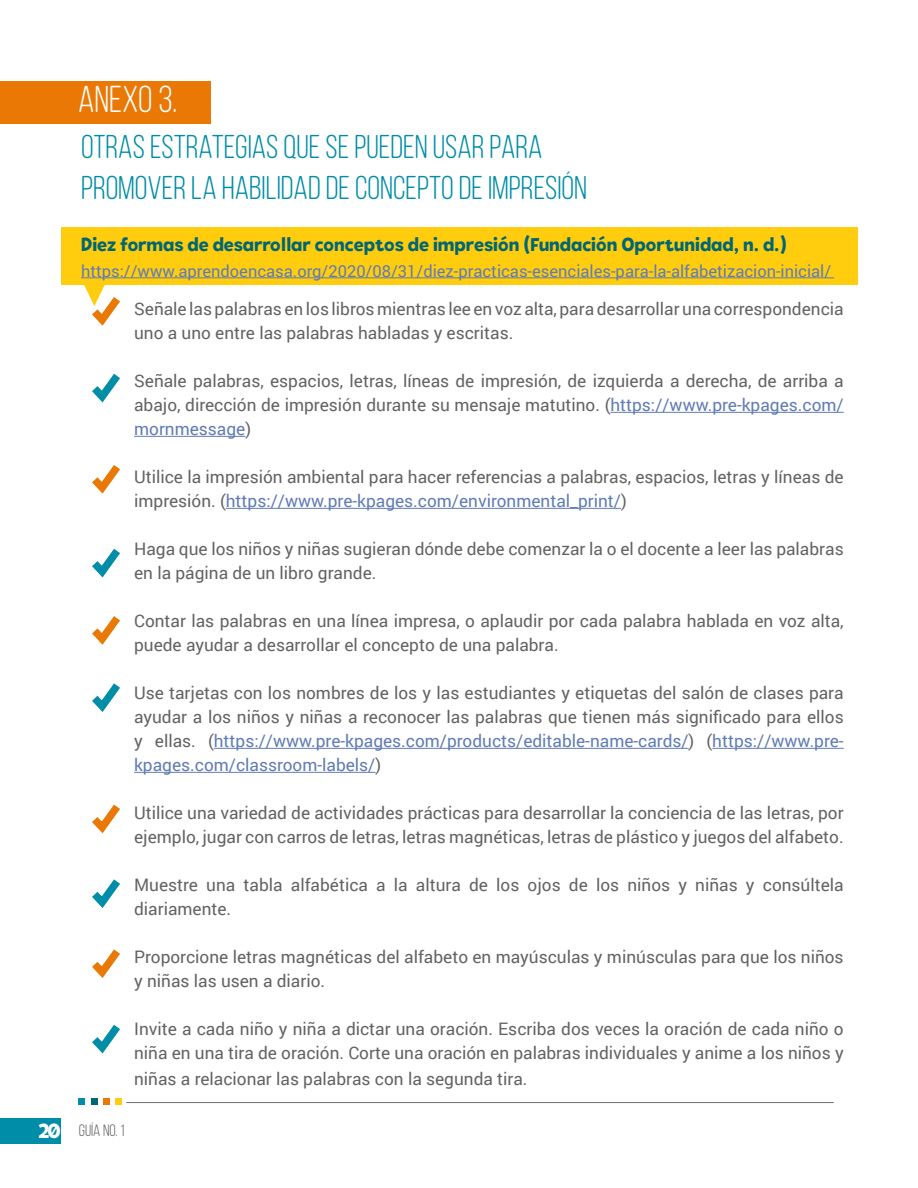
<style>
.page{position:relative;width:918px;height:1188px;background:#fff}
.page>*{position:absolute;margin:0;border:0;box-sizing:border-box;transform-origin:0 0}
.t1{font:37.5px "Clutch Sans";color:#fff}
.t2{font:33px "Clutch Sans";color:#008da7}
.t3{font:800 19.5px "Tobi Pro";color:#006674}
.t4{font:17.25px/24px "Roboto";color:#646363}
.t5{font:16.5px "Roboto";color:#607cb4}
.t6{font:16.5px "Clutch Sans";color:#646363}
.s1{color:#607cb4}
.s2{font-family:"Tobi Pro";font-weight:800;font-size:21px;color:#fff}
</style>
<div class="page">
<div style="left:0;top:1118px;width:61px;height:26px;background:#008da7"></div>
<hr style="left:126px;top:1102px;width:708px;height:1px;background:#706f6f">
<svg style="left:79px;top:1099px;width:6px;height:6px"></svg>
<svg style="left:91px;top:1099px;width:6px;height:6px"></svg>
<svg style="left:103px;top:1099px;width:6px;height:6px"></svg>
<div style="left:115px;top:1099px;width:7px;height:6px;background:#ffcd0d"></div>
<div style="left:61px;top:227px;width:797px;height:58px;background:#ffcd0d"></div>
<div style="left:0;top:81px;width:211px;height:42px;background:#ea7804"></div>
<hr style="left:610px;top:412px;width:234px;height:1px;background:#607cb4">
<hr style="left:134px;top:436px;width:111px;height:1px;background:#607cb4">
<hr style="left:226px;top:508px;width:395px;height:1px;background:#607cb4">
<hr style="left:214px;top:748px;width:475px;height:1px;background:#607cb4">
<hr style="left:712px;top:748px;width:132px;height:1px;background:#607cb4">
<hr style="left:134px;top:772px;width:241px;height:1px;background:#607cb4">
<hr style="left:81px;top:277px;width:753px;height:1px;background:#607cb4">
<svg style="left:81px;top:277px;width:47px;height:49px"></svg>
<svg style="left:92px;top:548px;width:28px;height:30px"></svg>
<svg style="left:92px;top:373px;width:28px;height:30px"></svg>
<svg style="left:92px;top:616px;width:28px;height:29px"></svg>
<svg style="left:92px;top:465px;width:28px;height:29px"></svg>
<svg style="left:92px;top:683px;width:28px;height:29px"></svg>
<svg style="left:92px;top:879px;width:28px;height:29px"></svg>
<svg style="left:92px;top:1025px;width:28px;height:29px"></svg>
<svg style="left:92px;top:804px;width:28px;height:30px"></svg>
<svg style="left:92px;top:949px;width:28px;height:29px"></svg>
<p class="t1" style="left:78px;top:79px;width:101px">ANEXO 3.</p>
<p class="t2" style="left:81px;top:129px;width:463px">OTRAS ESTRATEGIAS QUE SE PUEDEN USAR PARA</p>
<p class="t2" style="left:81px;top:170px;width:508px">PROMOVER LA HABILIDAD DE CONCEPTO DE IMPRESIÓN</p>
<p class="t3" style="left:81px;top:232px;width:707px">Diez formas de desarrollar conceptos de impresión (Fundación Oportunidad, n. d.)</p>
<p class="t5" style="left:81px;top:259px;width:752px">https://www.aprendoencasa.org/2020/08/31/diez-practicas-esenciales-para-la-alfabetizacion-inicial/</p>
<p class="t4" style="left:134px;top:296px;width:711px">Señale las palabras en los libros mientras lee en voz alta, para desarrollar una correspondencia uno a uno entre las palabras habladas y escritas.</p>
<p class="t4" style="left:134px;top:368px;width:711px;text-align:justify">Señale palabras, espacios, letras, líneas de impresión, de izquierda a derecha, de arriba a abajo, dirección de impresión durante su mensaje matutino. (<span class="s1">https://www.pre-kpages.com/ mornmessage</span>)</p>
<p class="t4" style="left:134px;top:464px;width:711px">Utilice la impresión ambiental para hacer referencias a palabras, espacios, letras y líneas de impresión. (<span class="s1">https://www.pre-kpages.com/environmental_print/</span>)</p>
<p class="t4" style="left:134px;top:536px;width:711px">Haga que los niños y niñas sugieran dónde debe comenzar la o el docente a leer las palabras en la página de un libro grande.</p>
<p class="t4" style="left:134px;top:608px;width:711px">Contar las palabras en una línea impresa, o aplaudir por cada palabra hablada en voz alta, puede ayudar a desarrollar el concepto de una palabra.</p>
<p class="t4" style="left:134px;top:680px;width:711px;text-align:justify">Use tarjetas con los nombres de los y las estudiantes y etiquetas del salón de clases para ayudar a los niños y niñas a reconocer las palabras que tienen más significado para ellos y ellas. (<span class="s1">https://www.pre-kpages.com/products/editable-name-cards/</span>) (<span class="s1">https://www.pre&shy;kpages.com/classroom-labels/</span>)</p>
<p class="t4" style="left:134px;top:800px;width:711px">Utilice una variedad de actividades prácticas para desarrollar la conciencia de las letras, por ejemplo, jugar con carros de letras, letras magnéticas, letras de plástico y juegos del alfabeto.</p>
<p class="t4" style="left:134px;top:872px;width:711px">Muestre una tabla alfabética a la altura de los ojos de los niños y niñas y consúltela diariamente.</p>
<p class="t4" style="left:134px;top:944px;width:711px">Proporcione letras magnéticas del alfabeto en mayúsculas y minúsculas para que los niños y niñas las usen a diario.</p>
<p class="t4" style="left:134px;top:1016px;width:711px;line-height:24.8px;text-align:justify">Invite a cada niño y niña a dictar una oración. Escriba dos veces la oración de cada niño o niña en una tira de oración. Corte una oración en palabras individuales y anime a los niños y niñas a relacionar las palabras con la segunda tira.</p>
<p class="t6" style="left:38px;top:1122px;width:89px"><span class="s2">20</span> GUÍA NO. 1</p>
</div>
